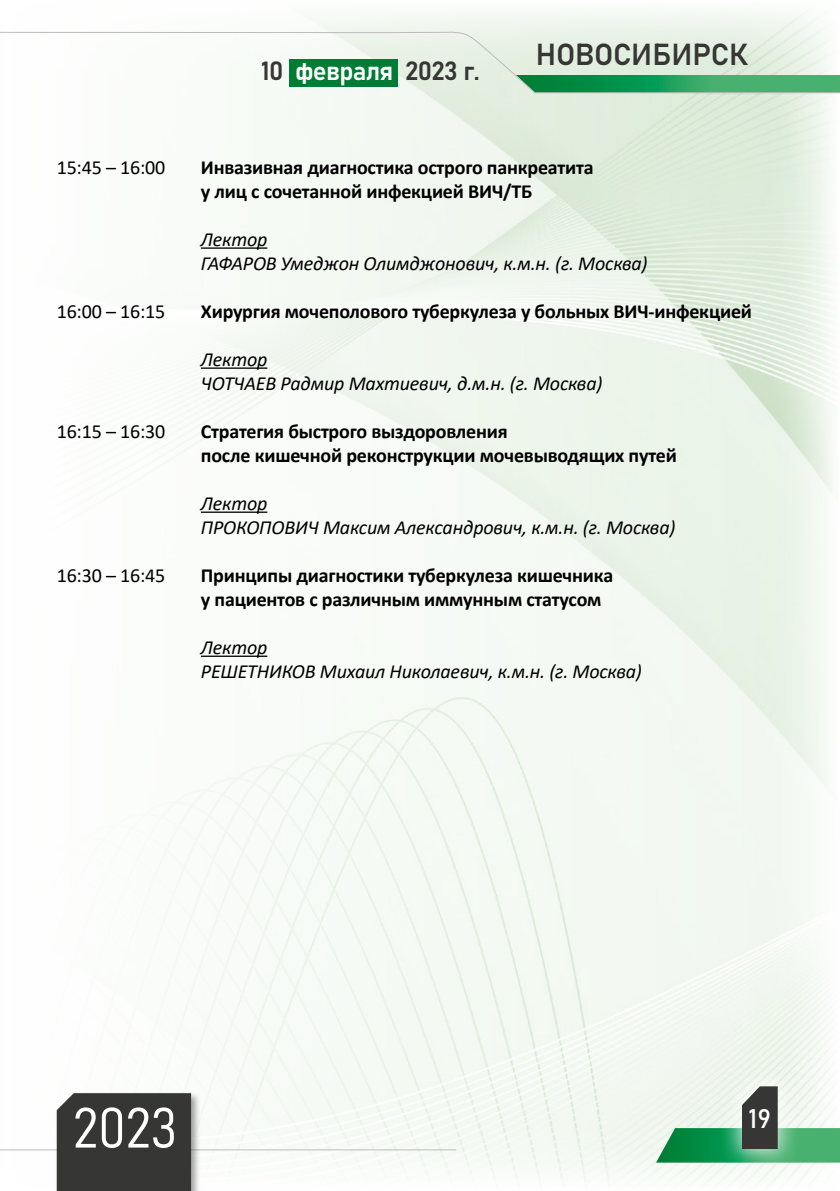
<style>
.page{position:relative;width:840px;height:1191px;background:#fff}
.page>*{position:absolute;margin:0;border:0;box-sizing:border-box;transform-origin:0 0}
.t1{font:56px "Bahnschrift";color:#fff}
.t2{font:30px "Bahnschrift";letter-spacing:-.01em;color:#363635}
.t3{font:26.6px "Bahnschrift";color:#fff}
.t4{font:26px "Bahnschrift";letter-spacing:-.03em;color:#363635}
.t5{font:700 20px/24px "Calibri";letter-spacing:-.01em;color:#000}
.t6{font:italic 20px/24px "Calibri";letter-spacing:-.01em;color:#000}
.t7{font:20px "Calibri";letter-spacing:-.01em;color:#000}
.s1{color:#fff}
</style>
<div class="page">
<img style="left:0;top:12px;width:839px;height:1170px">
<svg style="left:1px;top:31px;width:838px;height:63px"></svg>
<svg style="left:0;top:31px;width:1px;height:63px"></svg>
<div style="left:289px;top:60px;width:109px;height:27px;background:#007c34"></div>
<div style="left:718px;top:1063px;width:82px;height:109px;background:#fff;opacity:.75"></div>
<svg style="left:655px;top:1086px;width:184px;height:76px"></svg>
<hr style="left:0;top:1149px;width:456px;height:1px;background:#bcbcbc">
<div style="left:55px;top:1091px;width:146px;height:100px;background:#000;opacity:.35"></div>
<div style="left:57px;top:1093px;width:134px;height:98px;background:#363635"></div>
<hr style="left:201px;top:247px;width:66px;height:2px;background:#000">
<hr style="left:201px;top:367px;width:66px;height:2px;background:#000">
<hr style="left:201px;top:511px;width:66px;height:2px;background:#000">
<hr style="left:201px;top:655px;width:66px;height:2px;background:#000">
<h3 class="t4" style="left:261px;top:51px;width:220px">10 <span class="s1">февраля</span> 2023 г.</h3>
<h2 class="t2" style="left:535px;top:32px;width:214px">НОВОСИБИРСК</h2>
<p class="t7" style="left:57px;top:153px;width:110px">15:45 – 16:00</p>
<p class="t5" style="left:201px;top:155px;width:394px">Инвазивная диагностика острого панкреатита у лиц с сочетанной инфекцией ВИЧ/ТБ</p>
<p class="t6" style="left:201px;top:226px;width:448px">Лектор<br>ГАФАРОВ Умеджон Олимджонович, к.м.н. (г. Москва)</p>
<p class="t7" style="left:57px;top:297px;width:110px">16:00 – 16:15</p>
<p class="t5" style="left:201px;top:299px;width:552px">Хирургия мочеполового туберкулеза у больных ВИЧ-инфекцией</p>
<p class="t6" style="left:201px;top:346px;width:403px">Лектор<br>ЧОТЧАЕВ Радмир Махтиевич, д.м.н. (г. Москва)</p>
<p class="t7" style="left:57px;top:417px;width:110px">16:15 – 16:30</p>
<p class="t5" style="left:201px;top:419px;width:477px">Стратегия быстрого выздоровления<br>после кишечной реконструкции мочевыводящих путей</p>
<p class="t6" style="left:201px;top:490px;width:476px">Лектор<br>ПРОКОПОВИЧ Максим Александрович, к.м.н. (г. Москва)</p>
<p class="t7" style="left:57px;top:561px;width:110px">16:30 – 16:45</p>
<p class="t5" style="left:201px;top:563px;width:413px">Принципы диагностики туберкулеза кишечника у пациентов с различным иммунным статусом</p>
<p class="t6" style="left:201px;top:634px;width:442px">Лектор<br>РЕШЕТНИКОВ Михаил Николаевич, к.м.н. (г. Москва)</p>
<h1 class="t1" style="left:73px;top:1085px;width:106px">2023</h1>
<h3 class="t3" style="left:748px;top:1098px;width:24px">19</h3>
</div>
